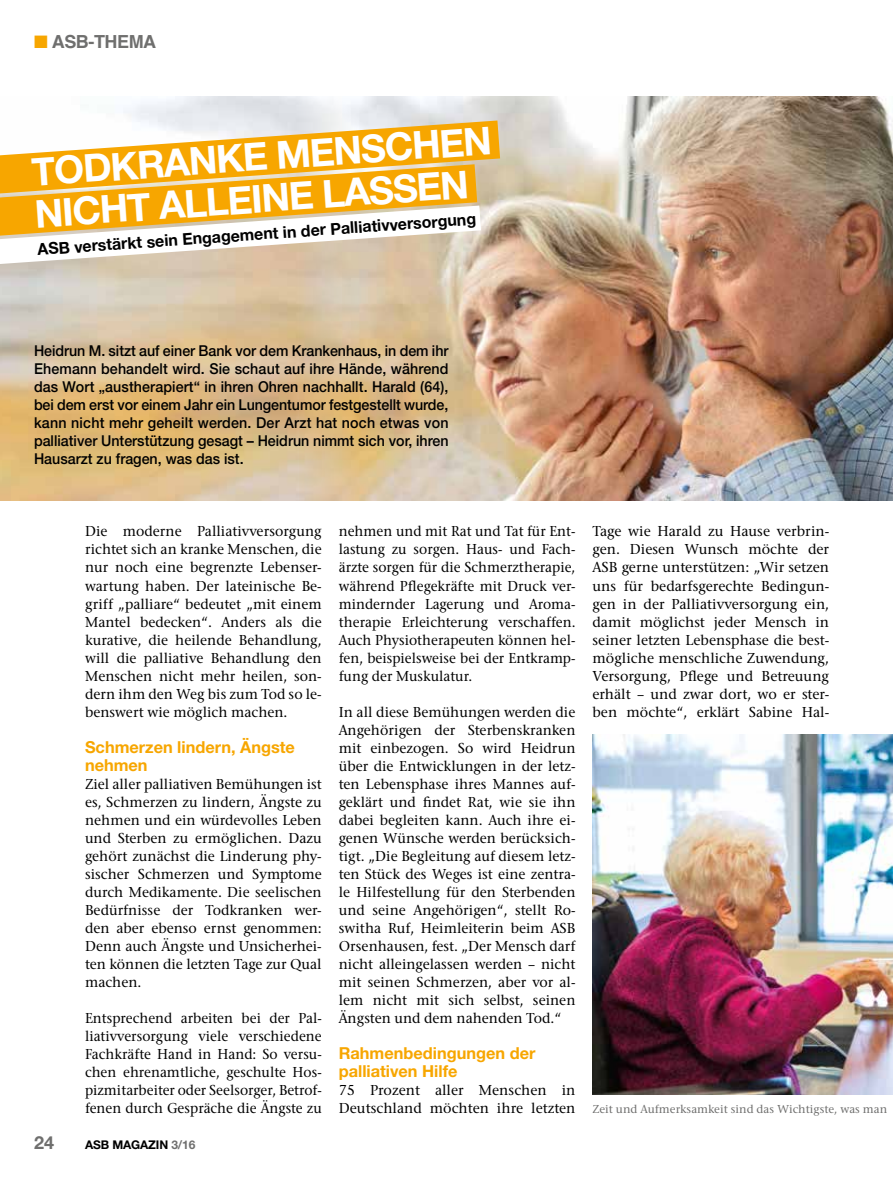
<style>
.page{position:relative;width:893px;height:1183px;background:#fff}
.page>*{position:absolute;margin:0;border:0;box-sizing:border-box;transform-origin:0 0}
.t1{font:700 38.55px/42px "Helvetica Neue LT Std";color:#fff}
.t2{font:700 18px "Helvetica";letter-spacing:-.025em;color:#6f6f6e}
.t3{font:700 18px "Helvetica Neue LT Std";color:#6f6f6e}
.t4{font:700 16.5px/18px "Helvetica Neue LT Std";color:#f7a600}
.t5{font:700 16.35px "Helvetica Neue LT Std";color:#000}
.t6{font:500 15px/18px "Stone Serif Itc T";color:#000;text-align:justify}
.t7{font:500 15px/18px "Stone Serif Itc T";color:#000;text-align:justify;scale:.95 1}
.t8{font:500 15px/18px "Helvetica Neue LT Std";color:#000;text-align:justify;scale:.95 1}
.t9{font:500 12px "Stone Serif Itc T";color:#6f6f6e}
.t10{font:700 12px "Helvetica Neue LT Std";letter-spacing:-.01em;color:#000}
.s1{color:#f7a600}
.s2{color:#6f6f6e}
</style>
<div class="page">
<img style="left:389px;top:96px;width:504px;height:404px">
<img style="left:0;top:96px;width:389px;height:404px">
<svg style="left:0;top:99px;width:539px;height:118px"></svg>
<svg style="left:0;top:143px;width:516px;height:116px;background:#f3af26"></svg>
<svg style="left:0;top:191px;width:507px;height:90px"></svg>
<img style="left:592px;top:734px;width:301px;height:360px">
<p class="t2" style="left:34px;top:27px;width:124px"><span class="s1">■</span> ASB-THEMA</p>
<h1 class="t1" style="left:30px;top:150px;width:462px;rotate:-4deg">TODKRANKE MENSCHEN<br>NICHT ALLEINE LASSEN</h1>
<p class="t5" style="left:37px;top:239px;width:441px;rotate:-4deg">ASB verstärkt sein Engagement in der Palliativversorgung</p>
<p class="t8" style="left:34px;top:342px;width:438px">Heidrun M. sitzt auf einer Bank vor dem Krankenhaus, in dem ihr Ehemann behandelt wird. Sie schaut auf ihre Hände, während das Wort „austherapiert“ in ihren Ohren nachhallt. Harald (64), bei dem erst vor einem Jahr ein Lungentumor festgestellt wurde, kann nicht mehr geheilt werden. Der Arzt hat noch etwas von palliativer Unterstützung gesagt – Heidrun nimmt sich vor, ihren Hausarzt zu fragen, was das ist.</p>
<p class="t6" style="left:85px;top:522px;width:238px">Die moderne Palliativversorgung richtet sich an kranke Menschen, die nur noch eine begrenzte Lebenser&shy;wartung haben. Der lateinische Be&shy;griff „palliare“ bedeutet „mit einem Mantel bedecken“. Anders als die kurative, die heilende Behandlung, will die palliative Behandlung den Menschen nicht mehr heilen, son&shy;dern ihm den Weg bis zum Tod so le&shy;benswert wie möglich machen.</p>
<p class="t4" style="left:85px;top:737px;width:211px">Schmerzen lindern, Ängste nehmen</p>
<p class="t6" style="left:85px;top:774px;width:238px">Ziel aller palliativen Bemühungen ist es, Schmerzen zu lindern, Ängste zu nehmen und ein würdevolles Leben und Sterben zu ermöglichen. Dazu gehört zunächst die Linderung phy&shy;sischer Schmerzen und Symptome durch Medikamente. Die seelischen Bedürfnisse der Todkranken wer&shy;den aber ebenso ernst genommen:<br>Denn auch Ängste und Unsicherhei&shy;ten können die letzten Tage zur Qual machen.</p>
<p class="t7" style="left:85px;top:1008px;width:251px">Entsprechend arbeiten bei der Pal&shy;liativversorgung viele verschiedene Fachkräfte Hand in Hand: So versu&shy;chen ehrenamtliche, geschulte Hos&shy;pizmitarbeiter oder Seelsorger, Betrof&shy;fenen durch Gespräche die Ängste zu</p>
<p class="t3" style="left:34px;top:1130px;width:22px">24</p>
<p class="t10" style="left:85px;top:1136px;width:112px">ASB MAGAZIN <span class="s2">3/16</span></p>
<p class="t7" style="left:339px;top:522px;width:251px">nehmen und mit Rat und Tat für Ent&shy;lastung zu sorgen. Haus- und Fach&shy;ärzte sorgen für die Schmerztherapie, während Pflegekräfte mit Druck ver&shy;mindernder Lagerung und Aroma&shy;therapie Erleichterung verschaffen.<br>Auch Physiotherapeuten können hel&shy;fen, beispielsweise bei der Entkramp&shy;fung der Muskulatur.</p>
<p class="t6" style="left:339px;top:702px;width:238px">In all diese Bemühungen werden die Angehörigen der Sterbenskranken mit einbezogen. So wird Heidrun über die Entwicklungen in der letz&shy;ten Lebensphase ihres Mannes auf&shy;geklärt und findet Rat, wie sie ihn dabei begleiten kann. Auch ihre ei&shy;genen Wünsche werden berücksich&shy;tigt. „Die Begleitung auf diesem letz&shy;ten Stück des Weges ist eine zentra&shy;le Hilfestellung für den Sterbenden und seine Angehörigen“, stellt Ro&shy;switha Ruf, Heimleiterin beim ASB Orsenhausen, fest. „Der Mensch darf nicht alleingelassen werden – nicht mit seinen Schmerzen, aber vor al&shy;lem nicht mit sich selbst, seinen Ängsten und dem nahenden Tod.“</p>
<p class="t4" style="left:339px;top:1043px;width:198px">Rahmenbedingungen der palliativen Hilfe</p>
<p class="t6" style="left:339px;top:1080px;width:238px">75 Prozent aller Menschen in<br>Deutschland möchten ihre letzten</p>
<p class="t6" style="left:592px;top:522px;width:238px">Tage wie Harald zu Hause verbrin&shy;gen. Diesen Wunsch möchte der ASB gerne unterstützen: „Wir setzen uns für bedarfsgerechte Bedingun&shy;gen in der Palliativversorgung ein, damit möglichst jeder Mensch in seiner letzten Lebensphase die best&shy;mögliche menschliche Zuwendung, Versorgung, Pflege und Betreuung erhält – und zwar dort, wo er ster&shy;ben möchte“, erklärt Sabine Hal-</p>
<p class="t9" style="left:592px;top:1101px;width:296px">Zeit und Aufmerksamkeit sind das Wichtigste, was man</p>
</div>
